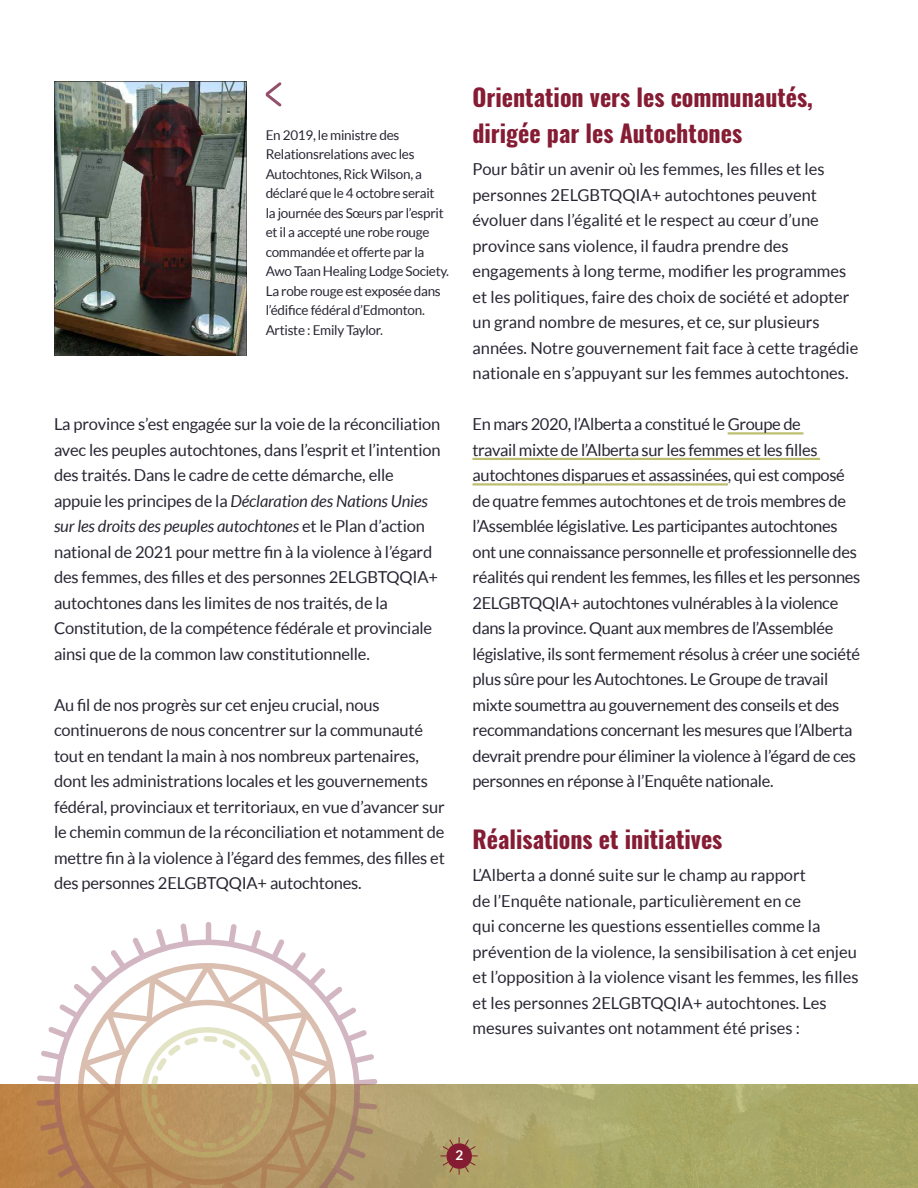
<style>
.page{position:relative;width:918px;height:1188px;background:#fff}
.page>*{position:absolute;margin:0;border:0;box-sizing:border-box;transform-origin:0 0}
.t1{font:700 24px/36px "Oswald";color:#851c33}
.t2{font:16.5px/25.5px "Lato";letter-spacing:-.01em;color:#292633}
.t3{font:13.5px/19.5px "Lato";letter-spacing:-.02em;color:#292633}
.t4{font:700 13.5px "Lato";color:#fff}
.s1{font-style:italic}
</style>
<div class="page">
<hr style="left:728px;top:432px;width:75px;height:3px;background:#bcbf71">
<hr style="left:473px;top:458px;width:347px;height:2px;background:#bcbf71">
<hr style="left:473px;top:483px;width:255px;height:3px;background:#bcbf71">
<img style="left:54px;top:81px;width:192px;height:274px">
<svg style="left:265px;top:82px;width:17px;height:25px"></svg>
<svg style="left:0;top:1084px;width:918px;height:104px;background:#aca466"></svg>
<svg style="left:37px;top:922px;width:340px;height:266px"></svg>
<svg style="left:142px;top:1027px;width:130px;height:131px"></svg>
<svg style="left:441px;top:1138px;width:36px;height:36px"></svg>
<p class="t3" style="left:266px;top:125px;width:185px">En 2019, le ministre des<br>Relationsrelations avec les<br>Autochtones, Rick Wilson, a déclaré que le 4 octobre serait<br>la journée des Sœurs par l’esprit et il a accepté une robe rouge commandée et offerte par la<br>Awo Taan Healing Lodge Society.<br>La robe rouge est exposée dans l’édifice fédéral d’Edmonton.<br>Artiste : Emily Taylor.</p>
<p class="t2" style="left:54px;top:412px;width:388px">La province s’est engagée sur la voie de la réconciliation avec les peuples autochtones, dans l’esprit et l’intention des traités. Dans le cadre de cette démarche, elle appuie les principes de la <span class="s1">Déclaration des Nations Unies sur les droits des peuples autochtones</span> et le Plan d’action national de 2021 pour mettre fin à la violence à l’égard des femmes, des filles et des personnes 2ELGBTQQIA+ autochtones dans les limites de nos traités, de la Constitution, de la compétence fédérale et provinciale ainsi que de la common law constitutionnelle.</p>
<p class="t2" style="left:54px;top:692px;width:392px">Au fil de nos progrès sur cet enjeu crucial, nous continuerons de nous concentrer sur la communauté tout en tendant la main à nos nombreux partenaires, dont les administrations locales et les gouvernements fédéral, provinciaux et territoriaux, en vue d’avancer sur le chemin commun de la réconciliation et notamment de mettre fin à la violence à l’égard des femmes, des filles et des personnes 2ELGBTQQIA+ autochtones.</p>
<h1 class="t1" style="left:472px;top:82px;width:342px">Orientation vers les communautés, dirigée par les Autochtones</h1>
<p class="t2" style="left:472px;top:157px;width:387px">Pour bâtir un avenir où les femmes, les filles et les personnes 2ELGBTQQIA+ autochtones peuvent évoluer dans l’égalité et le respect au cœur d’une province sans violence, il faudra prendre des engagements à long terme, modifier les programmes et les politiques, faire des choix de société et adopter un grand nombre de mesures, et ce, sur plusieurs années. Notre gouvernement fait face à cette tragédie nationale en s’appuyant sur les femmes autochtones.</p>
<p class="t2" style="left:472px;top:412px;width:389px">En mars 2020, l’Alberta a constitué le Groupe de<br>travail mixte de l’Alberta sur les femmes et les filles autochtones disparues et assassinées, qui est composé de quatre femmes autochtones et de trois membres de l’Assemblée législative. Les participantes autochtones ont une connaissance personnelle et professionnelle des réalités qui rendent les femmes, les filles et les personnes 2ELGBTQQIA+ autochtones vulnérables à la violence dans la province. Quant aux membres de l’Assemblée législative, ils sont fermement résolus à créer une société plus sûre pour les Autochtones. Le Groupe de travail mixte soumettra au gouvernement des conseils et des recommandations concernant les mesures que l’Alberta devrait prendre pour éliminer la violence à l’égard de ces personnes en réponse à l’Enquête nationale.</p>
<h1 class="t1" style="left:472px;top:823px;width:251px">Réalisations et initiatives</h1>
<p class="t2" style="left:472px;top:862px;width:388px">L’Alberta a donné suite sur le champ au rapport<br>de l’Enquête nationale, particulièrement en ce<br>qui concerne les questions essentielles comme la prévention de la violence, la sensibilisation à cet enjeu et l’opposition à la violence visant les femmes, les filles et les personnes 2ELGBTQQIA+ autochtones. Les mesures suivantes ont notamment été prises :</p>
<p class="t4" style="left:455px;top:1148px;width:9px">2</p>
</div>
